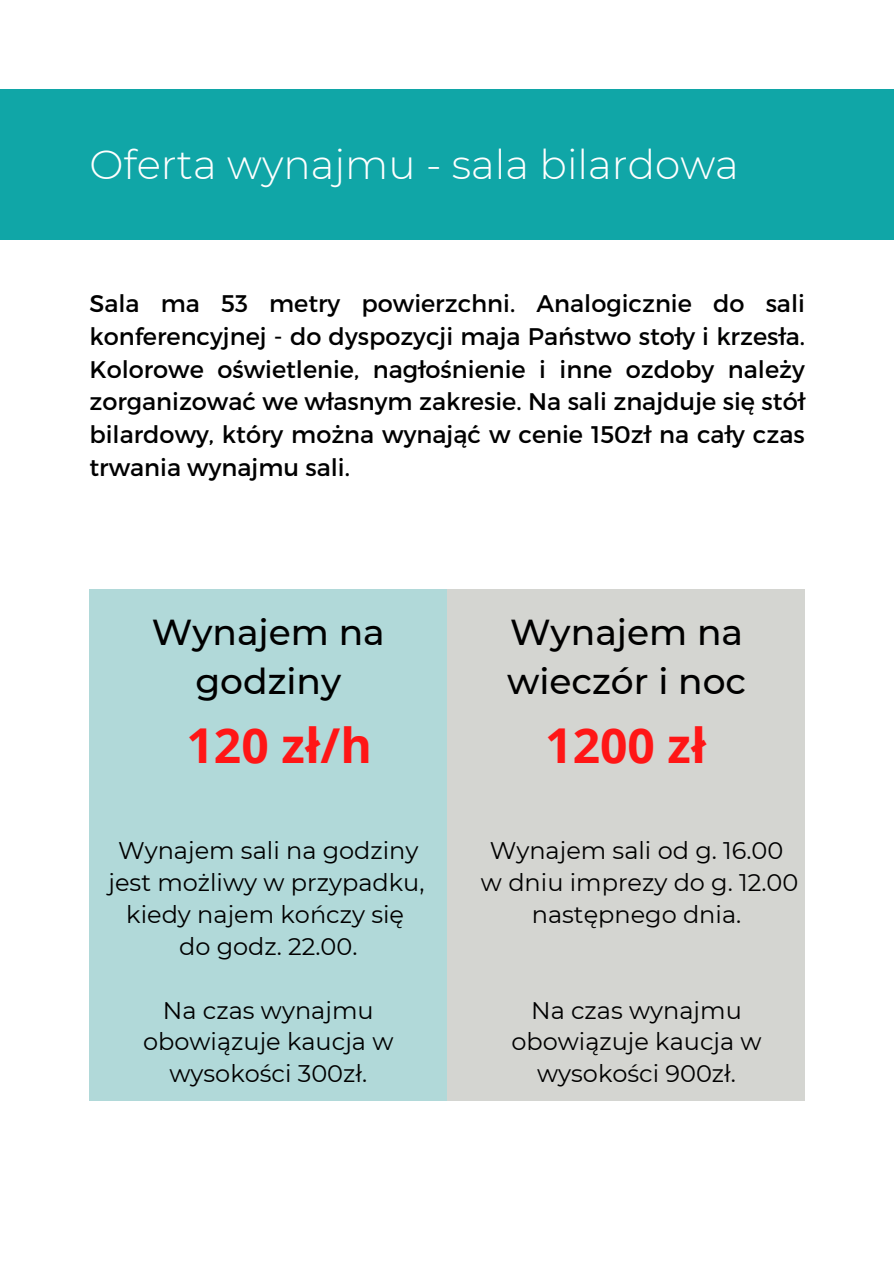
<style>
.page{position:relative;width:894px;height:1264px;background:#fff}
.page>*{position:absolute;margin:0;border:0;box-sizing:border-box;transform-origin:0 0}
.t1{font:700 48px "Open Sans";color:#ff1616}
.t2{font:300 40.5px "Montserrat";color:#fff}
.t3{font:500 36px/49.5px "Montserrat";color:#000;text-align:center}
.t4{font:24px/31.8px "Montserrat";color:#000;text-align:center}
</style>
<div class="page">
<div style="left:0;top:89px;width:893px;height:150px;background:#10a6a7"></div>
<div style="left:447px;top:589px;width:357px;height:511px;background:#d4d5d1"></div>
<div style="left:89px;top:589px;width:357px;height:511px;background:#b1d9d9"></div>
<p class="t2" style="left:89px;top:139px;width:650px">Oferta wynajmu - sala bilardowa</p>
<p class="t4" style="left:89px;top:286px;width:717px;line-height:32.7px;text-align:justify">Sala ma 53 metry powierzchni. Analogicznie do sali konferencyjnej - do dyspozycji maja Państwo stoły i krzesła.<br>Kolorowe oświetlenie, nagłośnienie i inne ozdoby należy zorganizować we własnym zakresie. Na sali znajduje się stół bilardowy, który można wynająć w cenie 150zł na cały czas trwania wynajmu sali.</p>
<p class="t3" style="left:152px;top:607px;width:234px">Wynajem na godziny</p>
<p class="t1" style="left:186px;top:711px;width:187px">120 zł/h</p>
<p class="t4" style="left:108px;top:834px;width:317px">Wynajem sali na godziny jest możliwy w przypadku,</p>
<p class="t4" style="left:126px;top:898px;width:279px">kiedy najem kończy się</p>
<p class="t4" style="left:179px;top:930px;width:180px">do godz. 22.00.</p>
<p class="t4" style="left:143px;top:994px;width:252px">Na czas wynajmu obowiązuje kaucja w wysokości 300zł.</p>
<p class="t3" style="left:507px;top:607px;width:240px;text-align:left">Wynajem na wieczór i noc</p>
<p class="t1" style="left:545px;top:711px;width:163px">1200 zł</p>
<p class="t4" style="left:489px;top:834px;width:295px">Wynajem sali od g. 16.00</p>
<p class="t4" style="left:481px;top:866px;width:319px">w dniu imprezy do g. 12.00 następnego dnia.</p>
<p class="t4" style="left:511px;top:994px;width:252px">Na czas wynajmu obowiązuje kaucja w wysokości 900zł.</p>
</div>
